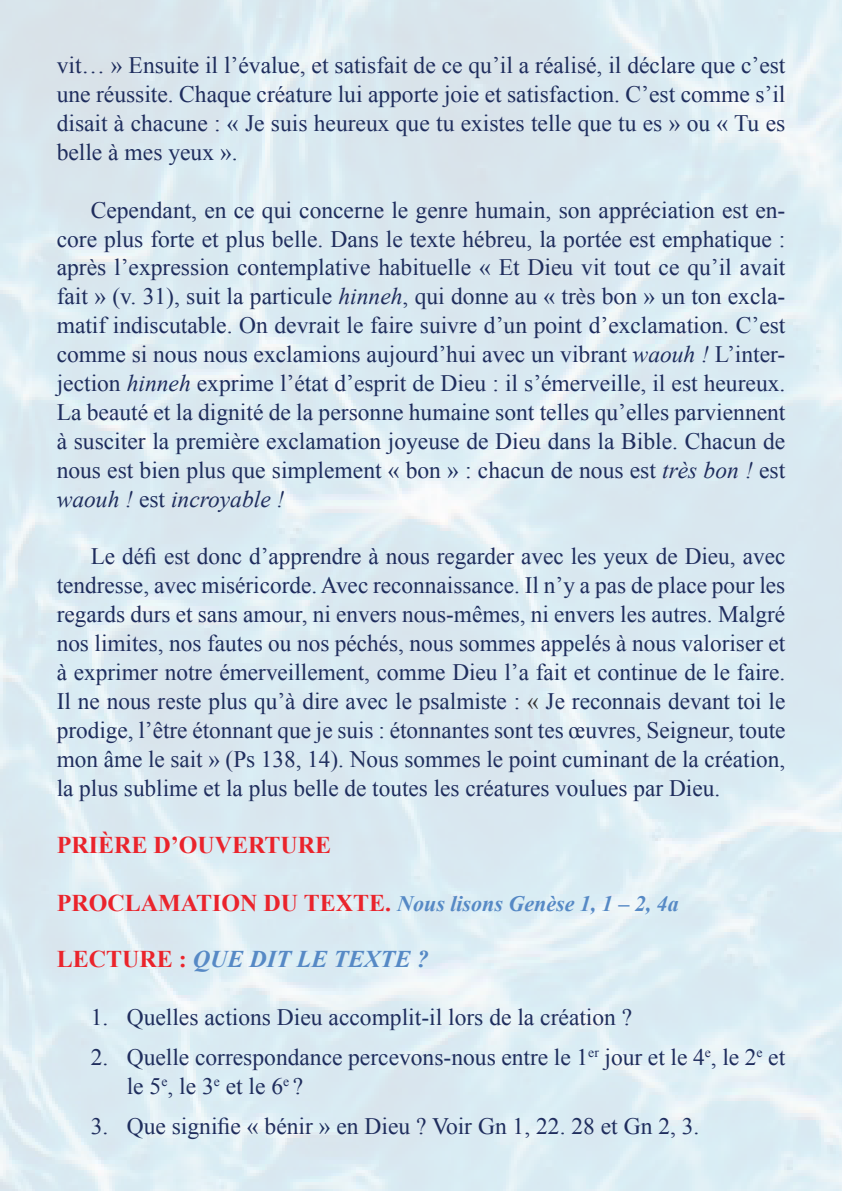
<style>
.page{position:relative;width:842px;height:1191px;background:#fff}
.page>*{position:absolute;margin:0;border:0;box-sizing:border-box;transform-origin:0 0}
._10__LECTURA{font:italic 700 24px "Times New Roman";color:#5689c5}
._8__ORACION_INICIAL{font:700 24px "Times New Roman";color:#ea242c}
._7__TEXTO_GENERAL{font:23.6px/29px "Times New Roman";color:#1f2d5d;text-align:justify}
._9__PROCLAMACION_DEL{font:italic 700 22px "Times New Roman";color:#5689c5}
.s1{font-style:italic}
.s2{color:#333}
.s3{font-style:normal;font-size:24px;color:#ea242c}
.s4{font-style:normal;color:#ea242c}
.s5{font-style:inherit}
</style>
<div class="page">
<p class="_7__TEXTO_GENERAL" style="left:57px;top:51px;width:730px">vit… » Ensuite il l’évalue, et satisfait de ce qu’il a réalisé, il déclare que c’est une réussite. Chaque créature lui apporte joie et satisfaction. C’est comme s’il disait à chacune : « Je suis heureux que tu existes telle que tu es » ou « Tu es belle à mes yeux ».</p>
<p class="_7__TEXTO_GENERAL" style="left:57px;top:195px;width:730px;text-indent:34px">Cependant, en ce qui concerne le genre humain, son appréciation est en&shy;core plus forte et plus belle. Dans le texte hébreu, la portée est emphatique : après l’expression contemplative habituelle « Et Dieu vit tout ce qu’il avait fait » (v. 31), suit la particule <span class="s1">hinneh</span>, qui donne au « très bon » un ton excla&shy;matif indiscutable. On devrait le faire suivre d’un point d’exclamation. C’est comme si nous nous exclamions aujourd’hui avec un vibrant <span class="s1">waouh !</span> L’inter&shy;jection <span class="s1">hinneh</span> exprime l’état d’esprit de Dieu : il s’émerveille, il est heureux.<br>La beauté et la dignité de la personne humaine sont telles qu’elles parviennent à susciter la première exclamation joyeuse de Dieu dans la Bible. Chacun de nous est bien plus que simplement « bon » : chacun de nous est <span class="s1">très bon !</span> est <span class="s1">waouh !</span> est <span class="s1">incroyable !</span></p>
<p class="_7__TEXTO_GENERAL" style="left:57px;top:541px;width:730px;text-indent:34px">Le défi est donc d’apprendre à nous regarder avec les yeux de Dieu, avec tendresse, avec miséricorde. Avec reconnaissance. Il n’y a pas de place pour les regards durs et sans amour, ni envers nous-mêmes, ni envers les autres. Malgré nos limites, nos fautes ou nos péchés, nous sommes appelés à nous valoriser et à exprimer notre émerveillement, comme Dieu l’a fait et continue de le faire.<br>Il ne nous reste plus qu’à dire avec le psalmiste : <span class="s2">«</span> Je reconnais devant toi le prodige, l’être étonnant que je suis : étonnantes sont tes œuvres, Seigneur, toute mon âme le sait » (Ps 138, 14). Nous sommes le point cuminant de la création, la plus sublime et la plus belle de toutes les créatures voulues par Dieu.</p>
<p class="_8__ORACION_INICIAL" style="left:57px;top:828px;width:276px">PRIÈRE D’OUVERTURE</p>
<p class="_9__PROCLAMACION_DEL" style="left:57px;top:888px;width:624px"><span class="s3">PROCLAMATION DU TEXTE.</span> Nous lisons Genèse 1, 1 – 2, 4a</p>
<p class="_10__LECTURA" style="left:57px;top:942px;width:374px"><span class="s4">LECTURE :</span> QUE DIT LE TEXTE <span class="s5">?</span></p>
<p class="_7__TEXTO_GENERAL" style="left:91px;top:1002px;width:543px">1. Quelles actions Dieu accomplit-il lors de la création ?</p>
<p class="_7__TEXTO_GENERAL" style="left:127px;top:1042px;width:660px;text-indent:-36px">2. Quelle correspondance percevons-nous entre le 1<sup>er</sup> jour et le 4<sup>e</sup>, le 2<sup>e</sup> et le 5<sup>e</sup>, le 3<sup>e</sup> et le 6<sup>e</sup> ?</p>
<p class="_7__TEXTO_GENERAL" style="left:91px;top:1111px;width:610px">3. Que signifie « bénir » en Dieu ? Voir Gn 1, 22. 28 et Gn 2, 3.</p>
</div>
